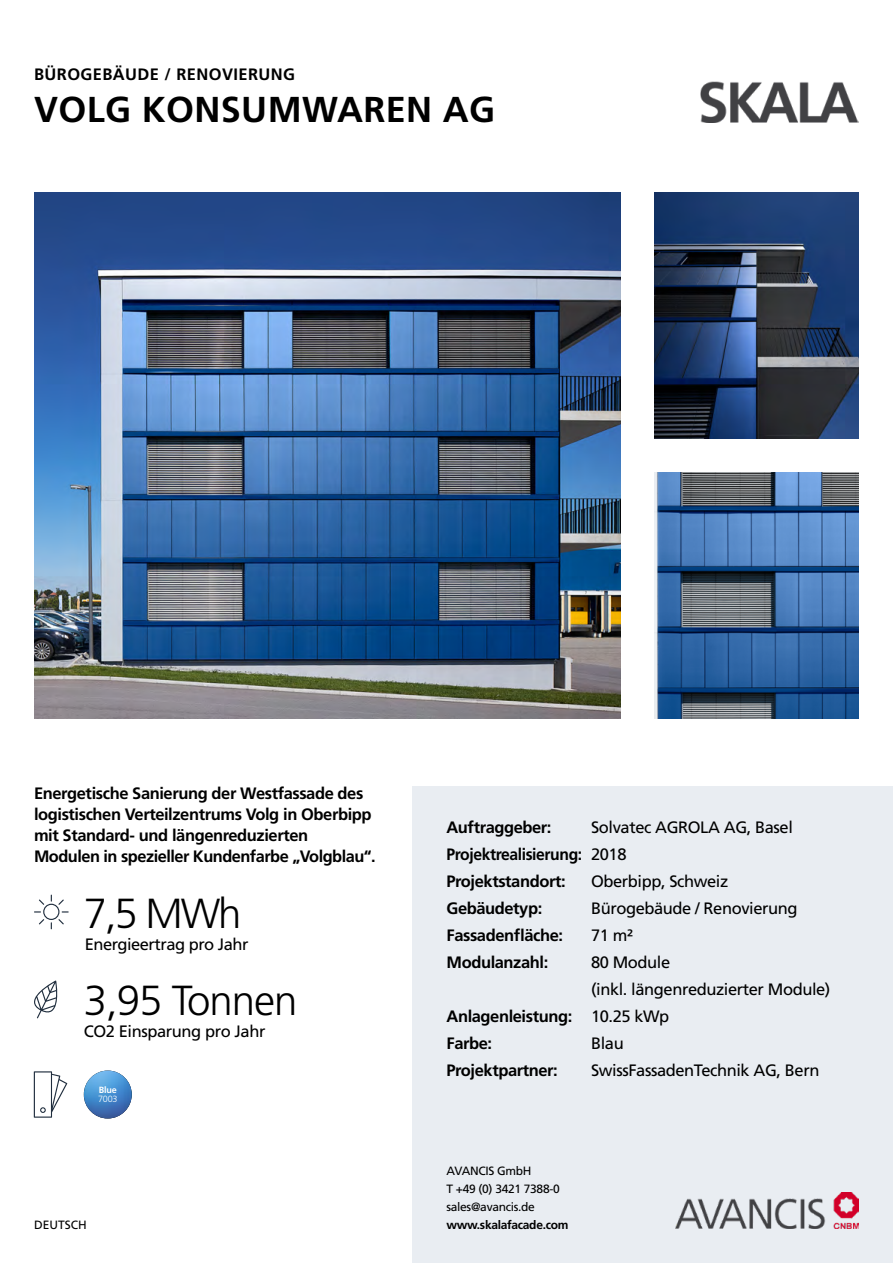
<style>
.page{position:relative;width:893px;height:1263px;background:#fff}
.page>*{position:absolute;margin:0;border:0;box-sizing:border-box;transform-origin:0 0}
.t1{font:300 42px "Frutiger LT Std";letter-spacing:-.025em;color:#000}
.t2{font:700 36px "Frutiger LT Std";letter-spacing:.01em;color:#000}
.t3{font:700 16.5px/27px "Frutiger LT Std";letter-spacing:-.025em;color:#000}
.t4{font:16.5px/27px "Frutiger LT Std";letter-spacing:-.025em;color:#000}
.t5{font:700 16.5px "Frutiger LT Std";letter-spacing:.025em;color:#000}
.t6{font:12px/18px "Frutiger LT Std";letter-spacing:-.025em;color:#000}
.t7{font:700 12px "Frutiger LT Std";letter-spacing:-.025em;color:#000}
.t8{font:12px "Frutiger LT Std";color:#000}
.t9{font:700 9px "Frutiger LT Std";color:#fff}
.t10{font:300 9px "Frutiger LT Std";color:#fff}
</style>
<div class="page">
<div style="left:412px;top:787px;width:481px;height:476px;background:#e9edf2"></div>
<img style="left:676px;top:1193px;width:183px;height:36px">
<img style="left:701px;top:81px;width:158px;height:41px">
<img style="left:84px;top:1070px;width:48px;height:48px;border-radius:24px">
<svg style="left:34px;top:980px;width:24px;height:38px"></svg>
<svg style="left:34px;top:895px;width:35px;height:34px"></svg>
<svg style="left:34px;top:1071px;width:33px;height:47px"></svg>
<img style="left:34px;top:192px;width:587px;height:527px">
<img style="left:655px;top:192px;width:204px;height:246px">
<img style="left:655px;top:473px;width:204px;height:246px">
<p class="t5" style="left:34px;top:65px;width:263px">BÜROGEBÄUDE / RENOVIERUNG</p>
<h2 class="t2" style="left:34px;top:89px;width:463px">VOLG KONSUMWAREN AG</h2>
<p class="t3" style="left:34px;top:783px;width:343px;line-height:21px">Energetische Sanierung der Westfassade des logistischen Verteilzentrums Volg in Oberbipp mit Standard- und längenreduzierten Modulen in spezieller Kundenfarbe „Volgblau“.</p>
<h1 class="t1" style="left:84px;top:889px;width:159px">7,5 MWh</h1>
<p class="t4" style="left:85px;top:930px;width:165px">Energieertrag pro Jahr</p>
<h1 class="t1" style="left:84px;top:977px;width:215px">3,95 Tonnen</h1>
<p class="t4" style="left:84px;top:1018px;width:183px">CO2 Einsparung pro Jahr</p>
<p class="t9" style="left:99px;top:1085px;width:19px">Blue</p>
<p class="t10" style="left:98px;top:1094px;width:21px">7003</p>
<p class="t8" style="left:34px;top:1218px;width:54px">DEUTSCH</p>
<p class="t3" style="left:446px;top:814px;width:137px">Auftraggeber:<br>Projektrealisierung:<br>Projektstandort:<br>Gebäudetyp:<br>Fassadenfläche:<br>Modulanzahl:</p>
<p class="t3" style="left:446px;top:1003px;width:127px">Anlagenleistung:<br>Farbe:<br>Projektpartner:</p>
<p class="t4" style="left:591px;top:814px;width:241px">Solvatec AGROLA AG, Basel<br>2018<br>Oberbipp, Schweiz<br>Bürogebäude / Renovierung<br>71 m²<br>80 Module<br>(inkl. längenreduzierter Module)<br>10.25 kWp<br>Blau<br>SwissFassadenTechnik AG, Bern</p>
<p class="t6" style="left:446px;top:1162px;width:115px">AVANCIS GmbH<br>T +49 (0) 3421 7388-0 sales@avancis.de</p>
<p class="t7" style="left:446px;top:1218px;width:123px">www.skalafacade.com</p>
</div>
